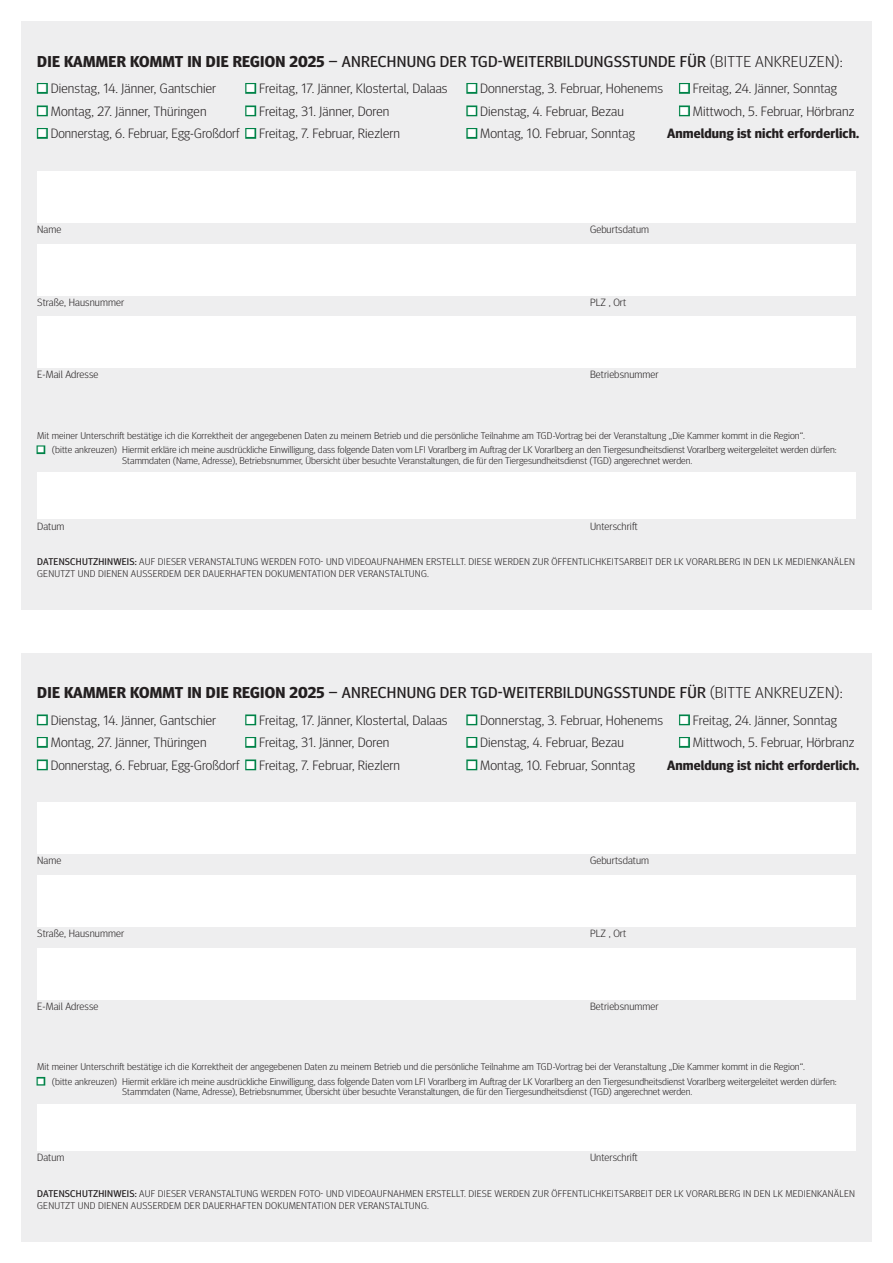
<style>
.page{position:relative;width:893px;height:1263px;background:#fff}
.page>*{position:absolute;margin:0;border:0;box-sizing:border-box;transform-origin:0 0}
.LK_Infobox_Text{font:15.75px "Meta Head OT";letter-spacing:.015em;color:#231f20;scale:1.05 1}
.LK_Infobox_Text-2{font:300 13.5px "Meta Head OT";letter-spacing:.01em;color:#231f20;scale:1.05 1}
.LK_Infobox_Text-3{font:300 13.5px "Meta Head OT";letter-spacing:.01em;color:#231f20}
.LK_Infobox_Text-4{font:700 13.5px "Meta Head OT";letter-spacing:.01em;color:#231f20;scale:1.05 1}
.LK_Infobox_Text-5{font:300 10.5px "Meta Head OT";letter-spacing:.01em;color:#231f20;scale:1.05 1}
.LK_Infobox_Text-6{font:300 9.75px/10.5px "Meta Head OT";letter-spacing:.01em;color:#231f20;scale:1.05 1}
.s1{font-weight:700}
.s2{font-weight:300}
.s3{color:#fff}
.s4{font-weight:400}
</style>
<div class="page">
<div style="left:21px;top:21px;width:851px;height:589px;background:#eeeeef"></div>
<div style="left:21px;top:653px;width:851px;height:589px;background:#eeeeef"></div>
<div style="left:37px;top:83px;width:11px;height:11px;border:3px solid #008348"></div>
<div style="left:245px;top:83px;width:11px;height:11px;border:3px solid #008348"></div>
<div style="left:466px;top:83px;width:11px;height:11px;border:3px solid #008348"></div>
<div style="left:679px;top:83px;width:11px;height:11px;border:3px solid #008348"></div>
<div style="left:37px;top:105px;width:11px;height:11px;border:3px solid #008348"></div>
<div style="left:245px;top:105px;width:11px;height:11px;border:3px solid #008348"></div>
<div style="left:466px;top:105px;width:11px;height:11px;border:3px solid #008348"></div>
<div style="left:679px;top:105px;width:11px;height:11px;border:3px solid #008348"></div>
<div style="left:37px;top:128px;width:11px;height:11px;border:3px solid #008348"></div>
<div style="left:245px;top:128px;width:11px;height:11px;border:3px solid #008348"></div>
<div style="left:466px;top:128px;width:11px;height:11px;border:3px solid #008348"></div>
<div style="left:37px;top:714px;width:11px;height:11px;border:3px solid #008348"></div>
<div style="left:245px;top:714px;width:11px;height:11px;border:3px solid #008348"></div>
<div style="left:466px;top:714px;width:11px;height:11px;border:3px solid #008348"></div>
<div style="left:679px;top:714px;width:11px;height:11px;border:3px solid #008348"></div>
<div style="left:37px;top:737px;width:11px;height:11px;border:3px solid #008348"></div>
<div style="left:245px;top:737px;width:11px;height:11px;border:3px solid #008348"></div>
<div style="left:466px;top:737px;width:11px;height:11px;border:3px solid #008348"></div>
<div style="left:679px;top:737px;width:11px;height:11px;border:3px solid #008348"></div>
<div style="left:37px;top:759px;width:11px;height:11px;border:3px solid #008348"></div>
<div style="left:245px;top:759px;width:11px;height:11px;border:3px solid #008348"></div>
<div style="left:466px;top:759px;width:11px;height:11px;border:3px solid #008348"></div>
<div style="left:37px;top:171px;width:819px;height:51px;background:#fff"></div>
<div style="left:37px;top:244px;width:819px;height:51px;background:#fff"></div>
<div style="left:37px;top:317px;width:819px;height:51px;background:#fff"></div>
<div style="left:37px;top:803px;width:819px;height:51px;background:#fff"></div>
<div style="left:37px;top:876px;width:819px;height:51px;background:#fff"></div>
<div style="left:37px;top:948px;width:819px;height:51px;background:#fff"></div>
<div style="left:37px;top:473px;width:819px;height:46px;background:#fff"></div>
<div style="left:37px;top:445px;width:8px;height:9px;border:3px solid #008348"></div>
<div style="left:37px;top:1104px;width:819px;height:47px;background:#fff"></div>
<div style="left:37px;top:1077px;width:8px;height:8px;border:3px solid #008348"></div>
<p class="LK_Infobox_Text" style="left:37px;top:52px;width:769px"><span class="s1">DIE KAMMER KOMMT IN DIE REGION 2025</span> – ANRECHNUNG DER TGD-WEITERBILDUNGSSTUNDE FÜR <span class="s2">(BITTE ANKREUZEN):</span></p>
<p class="LK_Infobox_Text-2" style="left:37px;top:81px;width:172px"><span class="s3">■</span> Dienstag, 14. Jänner, Gantschier</p>
<p class="LK_Infobox_Text-2" style="left:246px;top:81px;width:194px"><span class="s3">■</span> Freitag, 17. Jänner, Klostertal, Dalaas</p>
<p class="LK_Infobox_Text-2" style="left:467px;top:81px;width:354px"><span class="s3">■</span> Donnerstag, 3. Februar, Hohenems <span class="s3">■</span> Freitag, 24. Jänner, Sonntag</p>
<p class="LK_Infobox_Text-2" style="left:37px;top:103px;width:163px"><span class="s3">■</span> Montag, 27. Jänner, Thüringen</p>
<p class="LK_Infobox_Text-2" style="left:246px;top:103px;width:139px"><span class="s3">■</span> Freitag, 31. Jänner, Doren</p>
<p class="LK_Infobox_Text-2" style="left:467px;top:103px;width:151px"><span class="s3">■</span> Dienstag, 4. Februar, Bezau</p>
<p class="LK_Infobox_Text-2" style="left:679px;top:103px;width:168px"><span class="s3">■</span> Mittwoch, 5. Februar, Hörbranz</p>
<p class="LK_Infobox_Text-3" style="left:37px;top:126px;width:364px"><span class="s3">■</span> Donnerstag, 6. Februar, Egg-Großdorf <span class="s3">■</span> Freitag, 7. Februar, Riezlern</p>
<p class="LK_Infobox_Text-2" style="left:467px;top:126px;width:162px"><span class="s3">■</span> Montag, 10. Februar, Sonntag</p>
<p class="LK_Infobox_Text-4" style="left:667px;top:126px;width:184px">Anmeldung ist nicht erforderlich.</p>
<p class="LK_Infobox_Text-5" style="left:37px;top:223px;width:25px">Name</p>
<p class="LK_Infobox_Text-5" style="left:590px;top:223px;width:58px">Geburtsdatum</p>
<p class="LK_Infobox_Text-5" style="left:37px;top:296px;width:84px">Straße, Hausnummer</p>
<p class="LK_Infobox_Text-5" style="left:590px;top:296px;width:36px">PLZ , Ort</p>
<p class="LK_Infobox_Text-5" style="left:37px;top:369px;width:60px">E-Mail Adresse</p>
<p class="LK_Infobox_Text-5" style="left:590px;top:369px;width:67px">Betriebsnummer</p>
<p class="LK_Infobox_Text-6" style="left:37px;top:426px;width:780px"><span class="s4">DATENSCHUTZHINWEIS:</span> AUF DIESER VERANSTALTUNG WERDEN FOTO- UND VIDEOAUFNAHMEN ERSTELLT. DIESE WERDEN ZUR ÖFFENTLICHKEITSARBEIT DER LK VORARLBERG IN DEN LK MEDIENKANÄLEN</p>
<p class="LK_Infobox_Text-6" style="left:37px;top:430px;width:733px">Mit meiner Unterschrift bestätige ich die Korrektheit der angegebenen Daten zu meinem Betrieb und die persönliche Teilnahme am TGD-Vortrag bei der Veranstaltung „Die Kammer kommt in die Region“.</p>
<p class="LK_Infobox_Text-6" style="left:122px;top:444px;width:682px;text-indent:-85px"><span class="s3">■</span> (bitte ankreuzen) Hiermit erkläre ich meine ausdrückliche Einwilligung, dass folgende Daten vom LFI Vorarlberg im Auftrag der LK Vorarlberg an den Tiergesundheitsdienst Vorarlberg weitergeleitet werden dürfen:<br>Stammdaten (Name, Adresse), Betriebsnummer, Übersicht über besuchte Veranstaltungen, die für den Tiergesundheitsdienst (TGD) angerechnet werden.</p>
<p class="LK_Infobox_Text-5" style="left:37px;top:520px;width:28px">Datum</p>
<p class="LK_Infobox_Text-5" style="left:590px;top:520px;width:47px">Unterschrift</p>
<p class="LK_Infobox_Text-6" style="left:37px;top:556px;width:780px;line-height:12px"><span class="s4">DATENSCHUTZHINWEIS:</span> AUF DIESER VERANSTALTUNG WERDEN FOTO- UND VIDEOAUFNAHMEN ERSTELLT. DIESE WERDEN ZUR ÖFFENTLICHKEITSARBEIT DER LK VORARLBERG IN DEN LK MEDIENKANÄLEN<br>GENUTZT UND DIENEN AUSSERDEM DER DAUERHAFTEN DOKUMENTATION DER VERANSTALTUNG.</p>
<p class="LK_Infobox_Text" style="left:37px;top:683px;width:769px"><span class="s1">DIE KAMMER KOMMT IN DIE REGION 2025</span> – ANRECHNUNG DER TGD-WEITERBILDUNGSSTUNDE FÜR <span class="s2">(BITTE ANKREUZEN):</span></p>
<p class="LK_Infobox_Text-2" style="left:37px;top:712px;width:172px"><span class="s3">■</span> Dienstag, 14. Jänner, Gantschier</p>
<p class="LK_Infobox_Text-2" style="left:246px;top:712px;width:194px"><span class="s3">■</span> Freitag, 17. Jänner, Klostertal, Dalaas</p>
<p class="LK_Infobox_Text-2" style="left:467px;top:712px;width:354px"><span class="s3">■</span> Donnerstag, 3. Februar, Hohenems <span class="s3">■</span> Freitag, 24. Jänner, Sonntag</p>
<p class="LK_Infobox_Text-2" style="left:37px;top:735px;width:163px"><span class="s3">■</span> Montag, 27. Jänner, Thüringen</p>
<p class="LK_Infobox_Text-2" style="left:246px;top:735px;width:139px"><span class="s3">■</span> Freitag, 31. Jänner, Doren</p>
<p class="LK_Infobox_Text-2" style="left:467px;top:735px;width:151px"><span class="s3">■</span> Dienstag, 4. Februar, Bezau</p>
<p class="LK_Infobox_Text-2" style="left:679px;top:735px;width:168px"><span class="s3">■</span> Mittwoch, 5. Februar, Hörbranz</p>
<p class="LK_Infobox_Text-3" style="left:37px;top:757px;width:364px"><span class="s3">■</span> Donnerstag, 6. Februar, Egg-Großdorf <span class="s3">■</span> Freitag, 7. Februar, Riezlern</p>
<p class="LK_Infobox_Text-2" style="left:467px;top:757px;width:162px"><span class="s3">■</span> Montag, 10. Februar, Sonntag</p>
<p class="LK_Infobox_Text-4" style="left:667px;top:757px;width:184px">Anmeldung ist nicht erforderlich.</p>
<p class="LK_Infobox_Text-5" style="left:37px;top:855px;width:25px">Name</p>
<p class="LK_Infobox_Text-5" style="left:590px;top:855px;width:58px">Geburtsdatum</p>
<p class="LK_Infobox_Text-5" style="left:37px;top:927px;width:84px">Straße, Hausnummer</p>
<p class="LK_Infobox_Text-5" style="left:590px;top:927px;width:36px">PLZ , Ort</p>
<p class="LK_Infobox_Text-5" style="left:37px;top:1000px;width:60px">E-Mail Adresse</p>
<p class="LK_Infobox_Text-5" style="left:590px;top:1000px;width:67px">Betriebsnummer</p>
<p class="LK_Infobox_Text-6" style="left:37px;top:1057px;width:780px"><span class="s4">DATENSCHUTZHINWEIS:</span> AUF DIESER VERANSTALTUNG WERDEN FOTO- UND VIDEOAUFNAHMEN ERSTELLT. DIESE WERDEN ZUR ÖFFENTLICHKEITSARBEIT DER LK VORARLBERG IN DEN LK MEDIENKANÄLEN</p>
<p class="LK_Infobox_Text-6" style="left:37px;top:1061px;width:733px">Mit meiner Unterschrift bestätige ich die Korrektheit der angegebenen Daten zu meinem Betrieb und die persönliche Teilnahme am TGD-Vortrag bei der Veranstaltung „Die Kammer kommt in die Region“.</p>
<p class="LK_Infobox_Text-6" style="left:122px;top:1076px;width:682px;text-indent:-85px"><span class="s3">■</span> (bitte ankreuzen) Hiermit erkläre ich meine ausdrückliche Einwilligung, dass folgende Daten vom LFI Vorarlberg im Auftrag der LK Vorarlberg an den Tiergesundheitsdienst Vorarlberg weitergeleitet werden dürfen:<br>Stammdaten (Name, Adresse), Betriebsnummer, Übersicht über besuchte Veranstaltungen, die für den Tiergesundheitsdienst (TGD) angerechnet werden.</p>
<p class="LK_Infobox_Text-5" style="left:37px;top:1151px;width:28px">Datum</p>
<p class="LK_Infobox_Text-5" style="left:590px;top:1151px;width:47px">Unterschrift</p>
<p class="LK_Infobox_Text-6" style="left:37px;top:1187px;width:780px;line-height:12px"><span class="s4">DATENSCHUTZHINWEIS:</span> AUF DIESER VERANSTALTUNG WERDEN FOTO- UND VIDEOAUFNAHMEN ERSTELLT. DIESE WERDEN ZUR ÖFFENTLICHKEITSARBEIT DER LK VORARLBERG IN DEN LK MEDIENKANÄLEN<br>GENUTZT UND DIENEN AUSSERDEM DER DAUERHAFTEN DOKUMENTATION DER VERANSTALTUNG.</p>
</div>
